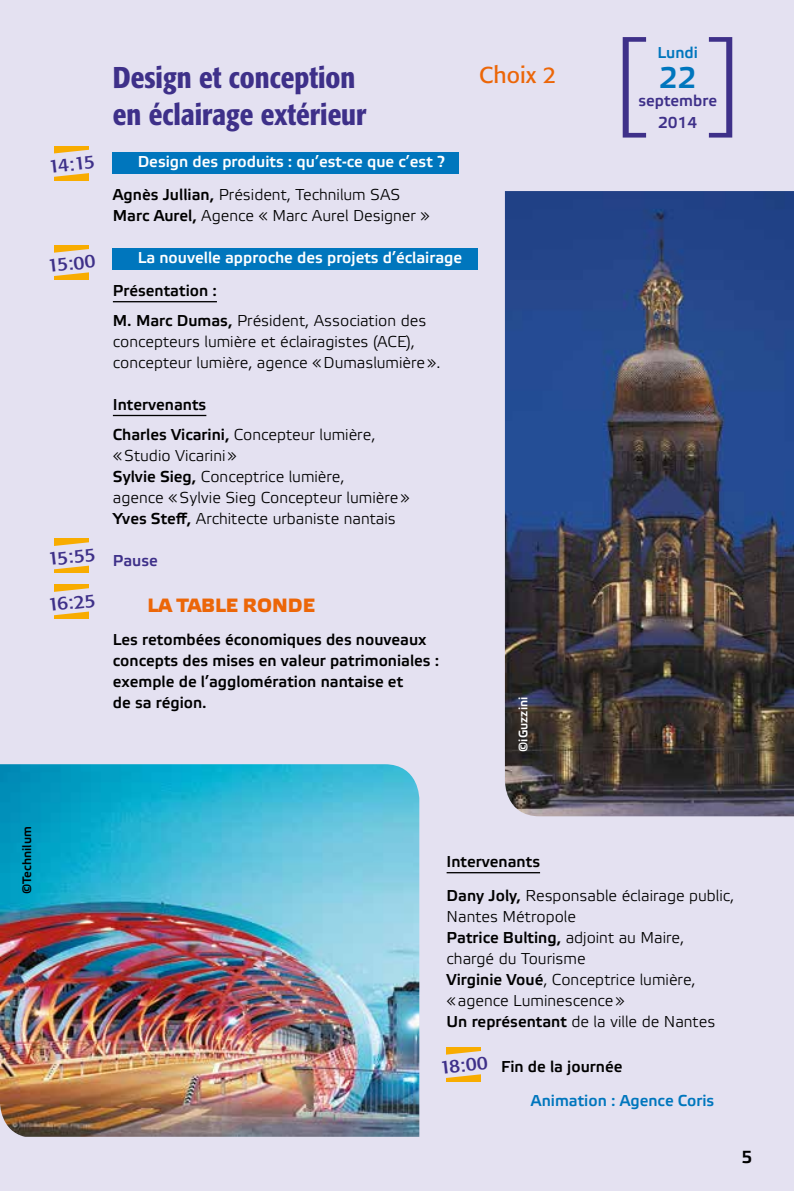
<style>
.page{position:relative;width:794px;height:1191px;background:#e4e1f1}
.page>*{position:absolute;margin:0;border:0;box-sizing:border-box;transform-origin:0 0}
.t1{font:300 125.83px "Myriad Pro";color:#3e3089;scale:1.09 1}
.t2{font:500 condensed 29.75px/36.8px "Formata";color:#3e3089}
.t3{font:700 29.75px "Elektra Light Pro";color:#0076bd}
.t4{font:22.75px "Formata";color:#ec6608}
.t5{font:condensed 19.25px "Formata";color:#3e3089;scale:1.25 1}
.t6{font:700 19.25px "Elektra Medium Pro";color:#ec6608}
.t7{font:700 17.5px "Elektra Light Pro";color:#000}
.t8{font:15.75px/21px "Elektra Light Pro";color:#000}
.t9{font:700 15.75px/21px "Elektra Light Pro";color:#000}
.t10{font:700 15.75px/33.2px "Elektra Light Pro";color:#fff}
.t11{font:700 15.75px "Elektra Light Pro";color:#0076bd}
.t12{font:700 15.75px "Elektra Light Pro";color:#3e3089}
.t13{font:700 12.25px "Elektra Light Pro";color:#000}
.t14{font:700 12.25px "Elektra Light Pro";color:#fff}
.s1{color:#000}
.s2{font-weight:400;color:#000}
.s3{font-weight:700}
.s4{font-weight:400}
</style>
<div class="page">
<div style="left:54px;top:146px;width:35px;height:35px;background:#f8ac00"></div>
<svg style="left:54px;top:149px;width:35px;height:28px"></svg>
<div style="left:54px;top:245px;width:35px;height:35px;background:#f8ac00"></div>
<svg style="left:54px;top:249px;width:35px;height:27px"></svg>
<div style="left:54px;top:538px;width:35px;height:35px;background:#f8ac00"></div>
<svg style="left:54px;top:542px;width:35px;height:28px"></svg>
<div style="left:54px;top:584px;width:35px;height:35px;background:#f8ac00"></div>
<svg style="left:54px;top:588px;width:35px;height:28px"></svg>
<img style="left:505px;top:191px;width:289px;height:625px">
<img style="left:0;top:764px;width:419px;height:372px">
<div style="left:113px;top:152px;width:346px;height:21px;background:#0076bd"></div>
<div style="left:112px;top:249px;width:365px;height:21px;background:#0076bd"></div>
<hr style="left:113px;top:301px;width:104px;height:1px;background:#000">
<hr style="left:113px;top:415px;width:93px;height:1px;background:#000">
<hr style="left:446px;top:872px;width:94px;height:1px;background:#000">
<div style="left:446px;top:1047px;width:35px;height:34px;background:#f8ac00"></div>
<svg style="left:446px;top:1051px;width:35px;height:27px"></svg>
<p class="t5" style="left:48px;top:155px;width:38px;rotate:-6deg">14:15</p>
<p class="t5" style="left:47px;top:254px;width:40px;rotate:-6deg">15:00</p>
<p class="t5" style="left:47px;top:547px;width:40px;rotate:-6deg">15:55</p>
<p class="t5" style="left:47px;top:593px;width:40px;rotate:-6deg">16:25</p>
<h2 class="t2" style="left:113px;top:59px;width:255px">Design et conception en éclairage extérieur</h2>
<p class="t10" style="left:113px;top:145px;width:333px;text-indent:25px">Design des produits : qu’est-ce que c’est ?<br><span class="s1">Agnès Jullian,</span> <span class="s2">Président, Technilum SAS</span></p>
<p class="t8" style="left:113px;top:206px;width:318px"><span class="s3">Marc Aurel,</span> Agence « Marc Aurel Designer »</p>
<p class="t10" style="left:138px;top:242px;width:326px">La nouvelle approche des projets d’éclairage</p>
<p class="t9" style="left:113px;top:277px;width:315px;line-height:29.8px">Présentation :<br>M. Marc Dumas, <span class="s4">Président, Association des</span></p>
<p class="t8" style="left:113px;top:332px;width:329px">concepteurs lumière et éclairagistes (ACE), concepteur lumière, agence «Dumaslumière».</p>
<p class="t9" style="left:113px;top:390px;width:264px;line-height:29.8px">Intervenants<br>Charles Vicarini, <span class="s4">Concepteur lumière,</span></p>
<p class="t8" style="left:113px;top:445px;width:298px">«Studio Vicarini»<br><span class="s3">Sylvie Sieg,</span> Conceptrice lumière,<br>agence «Sylvie Sieg Concepteur lumière» <span class="s3">Yves Steff,</span> Architecte urbaniste nantais</p>
<p class="t12" style="left:113px;top:552px;width:47px">Pause</p>
<p class="t6" style="left:148px;top:594px;width:169px">LA TABLE RONDE</p>
<p class="t9" style="left:113px;top:629px;width:328px">Les retombées économiques des nouveaux concepts des mises en valeur patrimoniales : exemple de l’agglomération nantaise et<br>de sa région.</p>
<h3 class="t4" style="left:479px;top:61px;width:78px">Choix 2</h3>
<p class="t14" style="left:516px;top:752px;width:56px;rotate:-90deg">©iGuzzini</p>
<h1 class="t1" style="left:610px;top:12px;width:35px">[</h1>
<p class="t11" style="left:657px;top:44px;width:42px">Lundi</p>
<h2 class="t3" style="left:659px;top:62px;width:39px">22</h2>
<p class="t12" style="left:638px;top:92px;width:80px">septembre</p>
<p class="t12" style="left:658px;top:114px;width:41px">2014</p>
<p class="t13" style="left:20px;top:894px;width:70px;rotate:-90deg">©Technilum</p>
<p class="t8" style="left:446px;top:846px;width:289px;line-height:33.2px"><span class="s3">Intervenants<br>Dany Joly,</span> Responsable éclairage public,</p>
<p class="t8" style="left:446px;top:906px;width:270px">Nantes Métropole<br><span class="s3">Patrice Bulting,</span> adjoint au Maire, chargé du Tourisme<br><span class="s3">Virginie Voué</span>, Conceptrice lumière, «agence Luminescence»<br><span class="s3">Un représentant</span> de la ville de Nantes</p>
<p class="t9" style="left:501px;top:1056px;width:123px">Fin de la journée</p>
<p class="t11" style="left:531px;top:1091px;width:185px">Animation : Agence Coris</p>
<p class="t5" style="left:439px;top:1056px;width:40px;rotate:-6deg">18:00</p>
<p class="t7" style="left:741px;top:1147px;width:12px">5</p>
</div>
